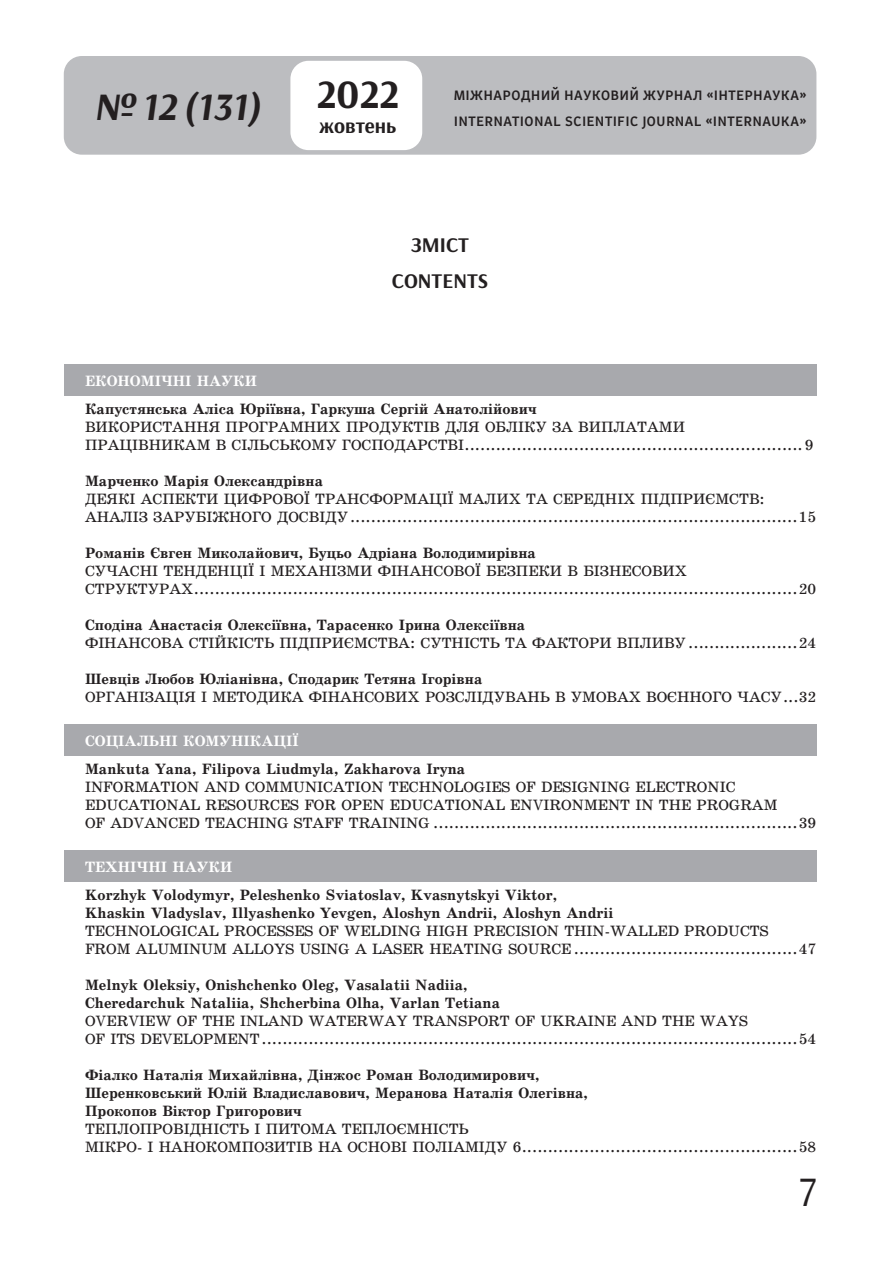
<style>
.page{position:relative;width:893px;height:1263px;background:#fff}
.page>*{position:absolute;margin:0;border:0;box-sizing:border-box;transform-origin:0 0}
.t1{font:42px "Arsenal";color:#231f20}
.t2{font:700 40.5px "Arsenal";color:#231f20}
.t3{font:italic 700 39px "Arsenal";color:#231f20}
.t4{font:700 21px/36px "Arsenal";color:#231f20;text-align:center}
.t5{font:15px/18px "Ukrainian School";color:#231f20}
.t6{font:700 15px/18px "Ukrainian School";color:#231f20}
.t7{font:500 15px/26.5px "Certa Sans";letter-spacing:.005em;color:#231f20}
.t8{font:700 15px "Ukrainian School";color:#fff}
</style>
<div class="page">
<div style="left:64px;top:56px;width:752px;height:99px;background:#bcbdc0;border-radius:18px"></div>
<div style="left:290px;top:61px;width:132px;height:89px;background:#fff;border-radius:18px"></div>
<div style="left:64px;top:724px;width:752px;height:32px;background:#a8a9ad"></div>
<div style="left:64px;top:364px;width:752px;height:32px;background:#a8a9ad"></div>
<div style="left:64px;top:850px;width:752px;height:32px;background:#a8a9ad"></div>
<h2 class="t2" style="left:317px;top:69px;width:84px">2022</h2>
<h3 class="t4" style="left:319px;top:109px;width:79px">жовтень</h3>
<h3 class="t3" style="left:93px;top:83px;width:170px">№ 12 (131)</h3>
<p class="t7" style="left:454px;top:82px;width:354px">МІЖНАРОДНИЙ НАУКОВИЙ ЖУРНАЛ «ІНТЕРНАУКА»<br>INTERNATIONAL SCIENTIFIC JOURNAL «INTERNAUKA»</p>
<p class="t8" style="left:85px;top:373px;width:173px">ЕКОНОМІЧНІ НАУКИ</p>
<h3 class="t4" style="left:392px;top:228px;width:98px">ЗМІСТ<br>CONTENTS</h3>
<p class="t6" style="left:85px;top:400px;width:453px">Капустянська Аліса Юріївна, Гаркуша Сергій Анатолійович</p>
<p class="t5" style="left:85px;top:418px;width:730px">ВИКОРИСТАННЯ ПРОГРАМНИХ ПРОДУКТІВ ДЛЯ ОБЛІКУ ЗА ВИПЛАТАМИ<br>ПРАЦІВНИКАМ В СІЛЬСЬКОМУ ГОСПОДАРСТВІ.................................................................9</p>
<p class="t6" style="left:85px;top:472px;width:240px">Марченко Марія Олександрівна</p>
<p class="t5" style="left:85px;top:490px;width:733px">ДЕЯКІ АСПЕКТИ ЦИФРОВОЇ ТРАНСФОРМАЦІЇ МАЛИХ ТА СЕРЕДНІХ ПІДПРИЄМСТВ:<br>АНАЛІЗ ЗАРУБІЖНОГО ДОСВІДУ......................................................................................15</p>
<p class="t6" style="left:85px;top:544px;width:452px">Романів Євген Миколайович, Буцьо Адріана Володимирівна</p>
<p class="t5" style="left:85px;top:562px;width:733px">СУЧАСНІ ТЕНДЕНЦІЇ І МЕХАНІЗМИ ФІНАНСОВОЇ БЕЗПЕКИ В БІЗНЕСОВИХ<br>СТРУКТУРАХ....................................................................................................................20</p>
<p class="t6" style="left:85px;top:616px;width:442px">Сподіна Анастасія Олексіївна, Тарасенко Ірина Олексіївна</p>
<p class="t5" style="left:85px;top:634px;width:733px">ФІНАНСОВА СТІЙКІСТЬ ПІДПРИЄМСТВА: СУТНІСТЬ ТА ФАКТОРИ ВПЛИВУ .....................24</p>
<p class="t6" style="left:85px;top:670px;width:399px">Шевців Любов Юліанівна, Сподарик Тетяна Ігорівна</p>
<p class="t5" style="left:85px;top:688px;width:733px">ОРГАНІЗАЦІЯ І МЕТОДИКА ФІНАНСОВИХ РОЗСЛІДУВАНЬ В УМОВАХ ВОЄННОГО ЧАСУ...32</p>
<p class="t8" style="left:85px;top:733px;width:215px">СОЦІАЛЬНІ КОМУНІКАЦІЇ</p>
<p class="t6" style="left:85px;top:760px;width:382px">Mankuta Yana, Filipova Liudmyla, Zakharova Iryna</p>
<p class="t5" style="left:85px;top:778px;width:733px">INFORMATION AND COMMUNICATION TECHNOLOGIES OF DESIGNING ELECTRONIC<br>EDUCATIONAL RESOURCES FOR OPEN EDUCATIONAL ENVIRONMENT IN THE PROGRAM<br>OF ADVANCED TEACHING STAFF TRAINING ......................................................................39</p>
<p class="t8" style="left:85px;top:859px;width:149px">ТЕХНІЧНІ НАУКИ</p>
<p class="t6" style="left:85px;top:886px;width:530px">Korzhyk Volodymyr, Peleshenko Sviatoslav, Kvasnytskyi Viktor,<br>Khaskin Vladyslav, Illyashenko Yevgen, Aloshyn Andrii, Aloshyn Andrii</p>
<p class="t5" style="left:85px;top:922px;width:733px">TECHNOLOGICAL PROCESSES OF WELDING HIGH PRECISION THIN-WALLED PRODUCTS<br>FROM ALUMINUM ALLOYS USING A LASER HEATING SOURCE ...........................................47</p>
<p class="t6" style="left:85px;top:976px;width:417px">Melnyk Oleksiy, Onishchenko Oleg, Vasalatii Nadiia,<br>Cheredarchuk Nataliia, Shcherbina Olha, Varlan Tetiana</p>
<p class="t5" style="left:85px;top:1012px;width:733px">OVERVIEW OF THE INLAND WATERWAY TRANSPORT OF UKRAINE AND THE WAYS<br>OF ITS DEVELOPMENT.......................................................................................................54</p>
<p class="t6" style="left:85px;top:1066px;width:504px">Фіалко Наталія Михайлівна, Дінжос Роман Володимирович,<br>Шеренковський Юлій Владиславович, Меранова Наталія Олегівна,<br>Прокопов Віктор Григорович</p>
<p class="t5" style="left:85px;top:1120px;width:733px">ТЕПЛОПРОВІДНІСТЬ І ПИТОМА ТЕПЛОЄМНІСТЬ<br>МІКРО- І НАНОКОМПОЗИТІВ НА ОСНОВІ ПОЛІАМІДУ 6.....................................................58</p>
<h1 class="t1" style="left:799px;top:1166px;width:19px">7</h1>
</div>
